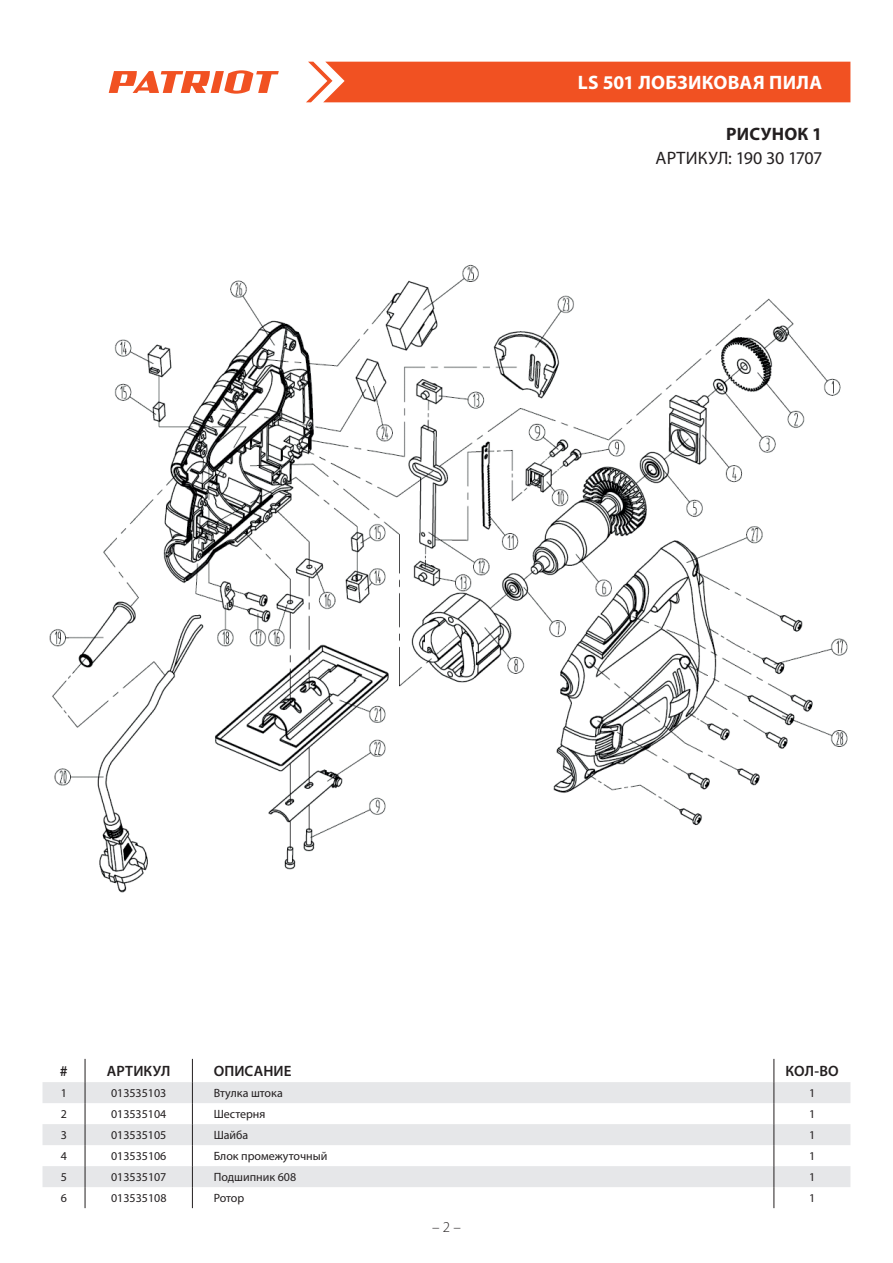
<style>
.page{position:relative;width:893px;height:1263px;background:#fff}
.page>*{position:absolute;margin:0;border:0;box-sizing:border-box;transform-origin:0 0}
.t1{font:700 19.5px "Myriad Pro";letter-spacing:.015em;color:#fff}
.t2{font:18px "Myriad Pro";letter-spacing:-.015em;color:#231f20}
.t3{font:700 18px "Myriad Pro";letter-spacing:.015em;color:#231f20}
.t4{font:600 15px "Myriad Pro";letter-spacing:.005em;color:#231f20}
.t5{font:300 15px "Myriad Pro";color:#231f20}
.t6{font:12px "Myriad Pro";color:#231f20}
</style>
<div class="page">
<div style="left:306px;top:62px;width:544px;height:40px;background:#f15122"></div>
<svg style="left:109px;top:70px;width:170px;height:24px"></svg>
<img style="left:49px;top:264px;width:799px;height:629px">
<svg style="left:43px;top:1082px;width:807px;height:105px;fill:#e6e7e9"></svg>
<svg style="left:85px;top:1059px;width:1px;height:149px"></svg>
<svg style="left:192px;top:1059px;width:1px;height:149px"></svg>
<svg style="left:773px;top:1059px;width:1px;height:149px"></svg>
<h1 class="t1" style="left:578px;top:70px;width:246px">LS 501 Лобзиковая пила</h1>
<h2 class="t3" style="left:726px;top:123px;width:98px">рисунок 1</h2>
<h2 class="t2" style="left:655px;top:147px;width:168px">АРТИКУЛ: 190 30 1707</h2>
<p class="t4" style="left:60px;top:1061px;width:9px">#</p>
<p class="t4" style="left:107px;top:1061px;width:65px">АРТИКУЛ</p>
<p class="t4" style="left:214px;top:1061px;width:79px">ОПИСАНИЕ</p>
<p class="t4" style="left:786px;top:1061px;width:55px">КОЛ-ВО</p>
<p class="t6" style="left:61px;top:1086px;width:8px">1</p>
<p class="t6" style="left:111px;top:1086px;width:57px">013535103</p>
<p class="t6" style="left:214px;top:1086px;width:71px">Втулка штока</p>
<p class="t6" style="left:809px;top:1086px;width:8px">1</p>
<p class="t6" style="left:61px;top:1107px;width:8px">2</p>
<p class="t6" style="left:111px;top:1107px;width:57px">013535104</p>
<p class="t6" style="left:214px;top:1107px;width:53px">Шестерня</p>
<p class="t6" style="left:809px;top:1107px;width:8px">1</p>
<p class="t6" style="left:61px;top:1128px;width:8px">3</p>
<p class="t6" style="left:111px;top:1128px;width:57px">013535105</p>
<p class="t6" style="left:214px;top:1128px;width:36px">Шайба</p>
<p class="t6" style="left:809px;top:1128px;width:8px">1</p>
<p class="t6" style="left:61px;top:1149px;width:8px">4</p>
<p class="t6" style="left:111px;top:1149px;width:57px">013535106</p>
<p class="t6" style="left:214px;top:1149px;width:115px">Блок промежуточный</p>
<p class="t6" style="left:809px;top:1149px;width:8px">1</p>
<p class="t6" style="left:61px;top:1170px;width:8px">5</p>
<p class="t6" style="left:111px;top:1170px;width:57px">013535107</p>
<p class="t6" style="left:214px;top:1170px;width:84px">Подшипник 608</p>
<p class="t6" style="left:809px;top:1170px;width:8px">1</p>
<p class="t6" style="left:61px;top:1191px;width:8px">6</p>
<p class="t6" style="left:111px;top:1191px;width:57px">013535108</p>
<p class="t6" style="left:214px;top:1191px;width:32px">Ротор</p>
<p class="t6" style="left:809px;top:1191px;width:8px">1</p>
<p class="t5" style="left:432px;top:1218px;width:30px">– 2 –</p>
</div>
